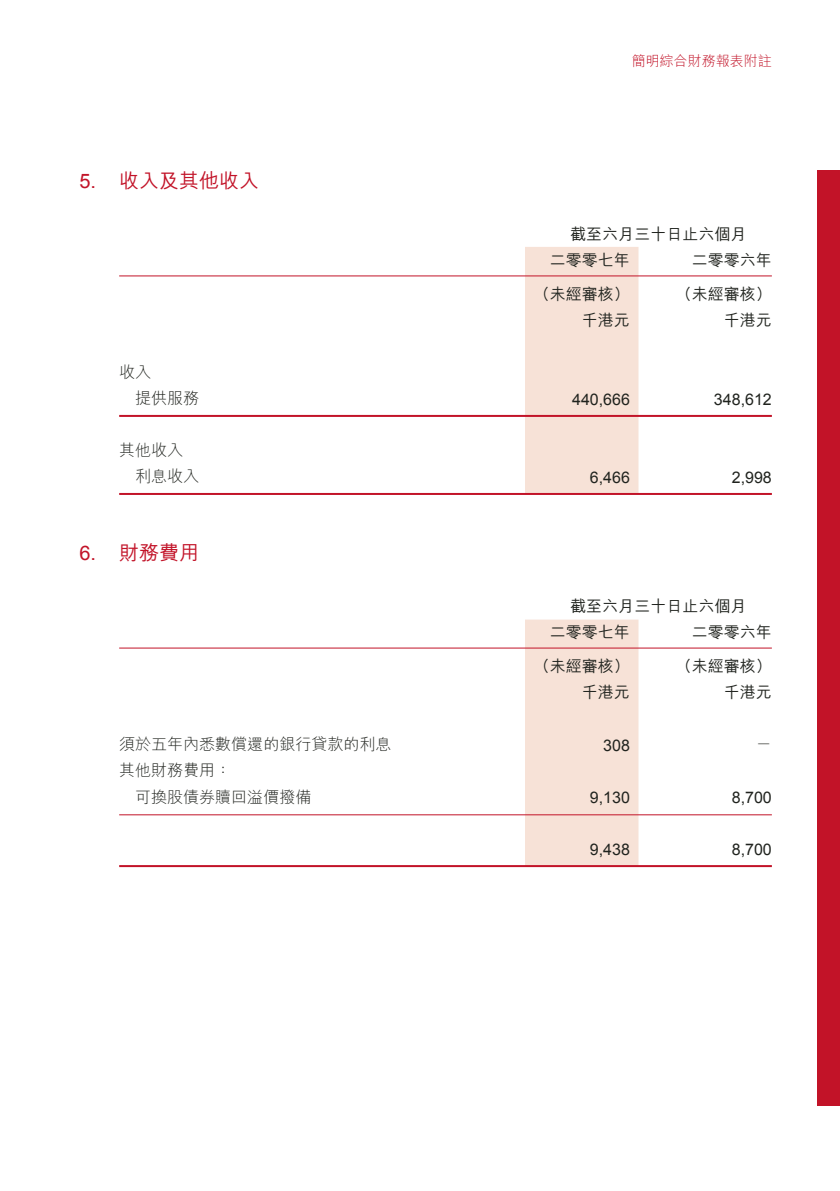
<style>
.page{position:relative;width:840px;height:1191px;background:#fff}
.page>*{position:absolute;margin:0;border:0;box-sizing:border-box;transform-origin:0 0}
.t1{font:20px "M Hei HK Medium B5 pc H";color:#c21328}
.t2{font:16px/26px "M Hei HK Medium B5 pc H";color:#20231e}
.t3{font:16px/26px "M Hei HK Light B5 pc H";color:#20231e}
.t4{font:16px "Arial";color:#20231e}
.t5{font:14px "M Hei HK Light B5 pc H";color:#c21328}
.s1{font-family:"Arial"}
</style>
<div class="page">
<div style="left:816px;top:170px;width:23px;height:936px;background:#c21328"></div>
<div style="left:525px;top:620px;width:112px;height:245px;background:#f7e2d7"></div>
<div style="left:524px;top:619px;width:114px;height:247px;border:1px solid #f7e2d7"></div>
<div style="left:525px;top:247px;width:112px;height:246px;background:#f7e2d7"></div>
<div style="left:524px;top:247px;width:114px;height:247px;border:1px solid #f7e2d7"></div>
<hr style="left:119px;top:275px;width:652px;height:1px;background:#c21328">
<hr style="left:119px;top:415px;width:652px;height:2px;background:#c21328">
<hr style="left:119px;top:493px;width:652px;height:2px;background:#c21328">
<hr style="left:119px;top:647px;width:652px;height:1px;background:#c21328">
<hr style="left:119px;top:814px;width:652px;height:1px;background:#c21328">
<hr style="left:119px;top:865px;width:652px;height:2px;background:#c21328">
<p class="t1" style="left:79px;top:173px;width:181px"><span class="s1">5.</span> 收入及其他收入</p>
<p class="t3" style="left:135px;top:361px;width:65px;text-indent:-16px">收入<br>提供服務</p>
<p class="t3" style="left:135px;top:439px;width:65px;text-indent:-16px">其他收入利息收入</p>
<p class="t1" style="left:79px;top:545px;width:121px"><span class="s1">6.</span> 財務費用</p>
<p class="t5" style="left:631px;top:55px;width:141px">簡明綜合財務報表附註</p>
<p class="t2" style="left:549px;top:223px;width:198px;text-indent:20px">截至六月三十日止六個月二零零七年</p>
<p class="t2" style="left:691px;top:249px;width:81px">二零零六年</p>
<p class="t2" style="left:533px;top:283px;width:97px">（未經審核）</p>
<p class="t2" style="left:675px;top:283px;width:97px">（未經審核）</p>
<p class="t2" style="left:581px;top:309px;width:49px">千港元</p>
<p class="t2" style="left:723px;top:309px;width:49px">千港元</p>
<p class="t4" style="left:571px;top:390px;width:59px">440,666</p>
<p class="t4" style="left:713px;top:390px;width:59px">348,612</p>
<p class="t4" style="left:589px;top:468px;width:42px">6,466</p>
<p class="t4" style="left:731px;top:468px;width:42px">2,998</p>
<p class="t2" style="left:549px;top:595px;width:198px;text-indent:20px">截至六月三十日止六個月二零零七年</p>
<p class="t2" style="left:691px;top:621px;width:81px">二零零六年</p>
<p class="t2" style="left:533px;top:655px;width:97px">（未經審核）</p>
<p class="t2" style="left:675px;top:655px;width:97px">（未經審核）</p>
<p class="t2" style="left:581px;top:681px;width:49px">千港元</p>
<p class="t2" style="left:723px;top:681px;width:49px">千港元</p>
<p class="t3" style="left:119px;top:733px;width:274px">須於五年內悉數償還的銀行貸款的利息</p>
<p class="t4" style="left:603px;top:736px;width:28px">308</p>
<p class="t3" style="left:755px;top:733px;width:17px">－</p>
<p class="t3" style="left:135px;top:759px;width:177px;text-indent:-16px">其他財務費用：<br>可換股債券贖回溢價撥備</p>
<p class="t4" style="left:589px;top:788px;width:42px">9,130</p>
<p class="t4" style="left:731px;top:788px;width:42px">8,700</p>
<p class="t4" style="left:589px;top:840px;width:42px">9,438</p>
<p class="t4" style="left:731px;top:840px;width:42px">8,700</p>
</div>
